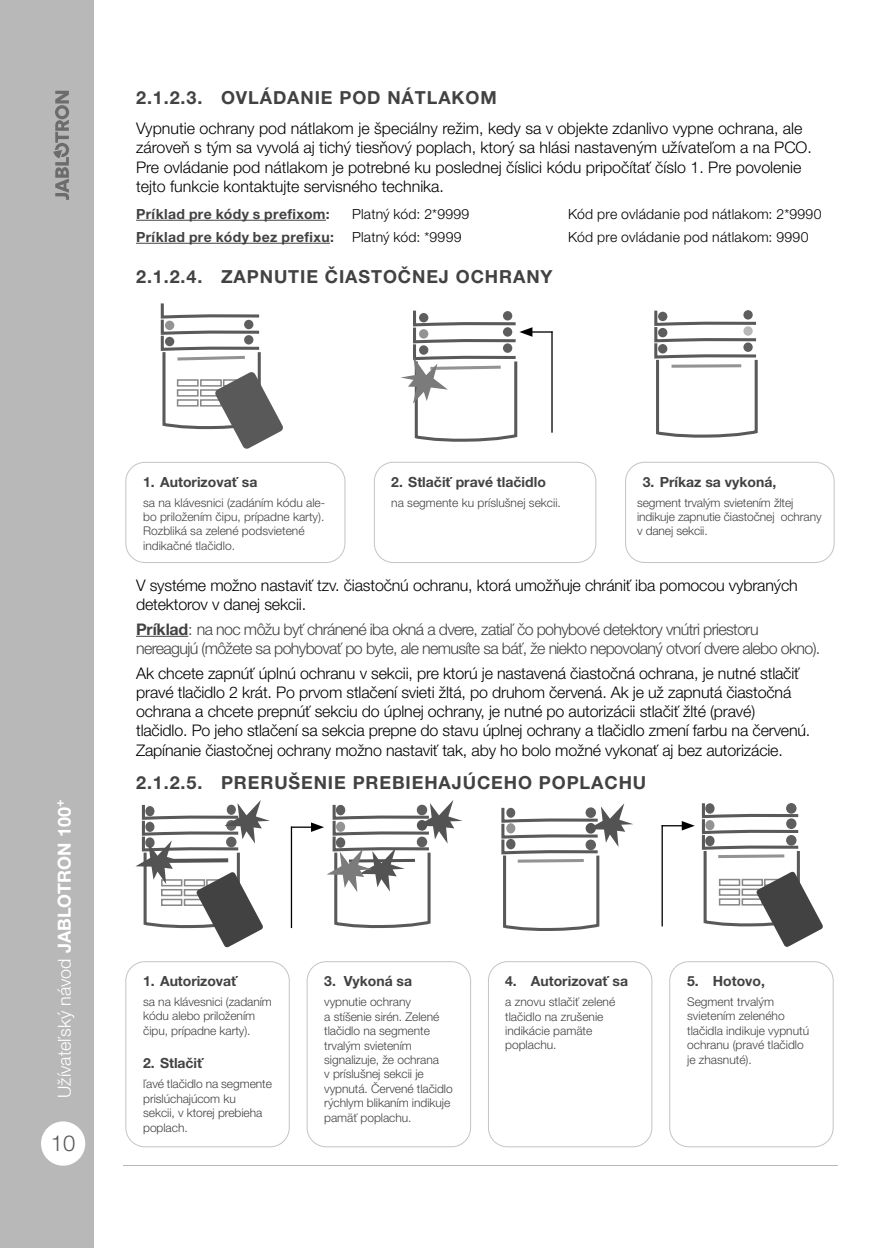
<style>
.page{position:relative;width:896px;height:1248px;background:#fff}
.page>*{position:absolute;margin:0;border:0;box-sizing:border-box;transform-origin:0 0}
.t1{font:300 22px "Helvetica Neue LT Pro";color:#595959}
.t2{font:700 18px "Helvetica Neue LT Pro";letter-spacing:.05em;color:#424242}
.t3{font:300 18px "Helvetica Neue LT Pro";color:#fff}
.t4{font:300 16px/19.2px "Helvetica Neue LT Pro";letter-spacing:-.01em;color:#000}
.t5{font:300 16px/19.2px "Helvetica Neue LT Pro";letter-spacing:-.04em;color:#424242}
.t6{font:700 14px "Helvetica Neue LT Pro";color:#424242}
.t7{font:300 14px "Helvetica Neue LT Pro";letter-spacing:.02em;color:#000}
.t8{font:700 14px "Helvetica Neue LT Pro";letter-spacing:.03em;color:#424242}
.t9{font:700 14px "Helvetica Neue LT Pro";letter-spacing:.025em;color:#424242}
.t10{font:300 12px/14.4px "Helvetica Neue LT Pro";letter-spacing:-.005em;color:#424242}
.s1{font-weight:700}
</style>
<div class="page">
<div style="left:0;top:0;width:94px;height:1247px;background:#b8b8b8"></div>
<svg style="left:53px;top:91px;width:16px;height:109px"></svg>
<div style="left:41px;top:1121px;width:44px;height:44px;background:#fff;border-radius:50%"></div>
<svg style="left:125px;top:462px;width:220px;height:101px"></svg>
<svg style="left:125px;top:961px;width:165px;height:186px"></svg>
<svg style="left:307px;top:961px;width:164px;height:186px"></svg>
<svg style="left:488px;top:961px;width:164px;height:186px"></svg>
<svg style="left:160px;top:303px;width:123px;height:146px"></svg>
<svg style="left:654px;top:310px;width:104px;height:128px"></svg>
<svg style="left:671px;top:364px;width:70px;height:4px"></svg>
<div style="left:244px;top:335px;width:9px;height:9px;background:#5e5e5e;border-radius:50%"></div>
<div style="left:165px;top:337px;width:9px;height:9px;background:#5e5e5e;border-radius:50%"></div>
<div style="left:165px;top:320px;width:9px;height:10px;background:#939393;border-radius:50%"></div>
<div style="left:244px;top:320px;width:9px;height:9px;background:#5e5e5e;border-radius:50%"></div>
<div style="left:658px;top:344px;width:9px;height:9px;background:#5e5e5e;border-radius:50%"></div>
<div style="left:658px;top:328px;width:9px;height:9px;background:#5d5d5d;border-radius:50%"></div>
<div style="left:658px;top:312px;width:9px;height:9px;background:#5e5e5e;border-radius:50%"></div>
<div style="left:743px;top:342px;width:10px;height:10px;background:#5e5e5e;border-radius:50%"></div>
<div style="left:743px;top:326px;width:10px;height:10px;background:#b8b8b8;border-radius:50%"></div>
<div style="left:743px;top:310px;width:10px;height:9px;background:#5e5e5e;border-radius:50%"></div>
<svg style="left:669px;top:961px;width:164px;height:186px"></svg>
<svg style="left:501px;top:803px;width:132px;height:128px"></svg>
<svg style="left:135px;top:800px;width:135px;height:147px"></svg>
<hr style="left:136px;top:220px;width:190px;height:1px;background:#424242">
<hr style="left:136px;top:243px;width:194px;height:1px;background:#424242">
<hr style="left:136px;top:636px;width:52px;height:1px;background:#424242">
<svg style="left:625px;top:461px;width:209px;height:102px"></svg>
<svg style="left:374px;top:461px;width:222px;height:102px"></svg>
<svg style="left:661px;top:803px;width:162px;height:144px"></svg>
<hr style="left:661px;top:825px;width:2px;height:101px;background:#000">
<svg style="left:291px;top:800px;width:171px;height:129px"></svg>
<hr style="left:291px;top:826px;width:1px;height:102px;background:#000">
<svg style="left:401px;top:310px;width:151px;height:132px"></svg>
<hr style="left:551px;top:331px;width:2px;height:101px;background:#000">
<p class="t2" style="left:136px;top:91px;width:362px">2.1.2.3. OVLÁDANIE POD NÁTLAKOM</p>
<p class="t4" style="left:136px;top:121px;width:677px">Vypnutie ochrany pod nátlakom je špeciálny režim, kedy sa v objekte zdanlivo vypne ochrana, ale zároveň s tým sa vyvolá aj tichý tiesňový poplach, ktorý sa hlási nastaveným užívateľom a na PCO.<br>Pre ovládanie pod nátlakom je potrebné ku poslednej číslici kódu pripočítať číslo 1. Pre povolenie tejto funkcie kontaktujte servisného technika.</p>
<p class="t9" style="left:136px;top:209px;width:195px">Príklad pre kódy s prefixom:</p>
<p class="t7" style="left:352px;top:209px;width:119px">Platný kód: 2*9999</p>
<p class="t7" style="left:568px;top:209px;width:255px">Kód pre ovládanie pod nátlakom: 2*9990</p>
<p class="t8" style="left:136px;top:232px;width:199px">Príklad pre kódy bez prefixu:</p>
<p class="t7" style="left:352px;top:232px;width:111px">Platný kód: *9999</p>
<p class="t7" style="left:568px;top:232px;width:242px">Kód pre ovládanie pod nátlakom: 9990</p>
<p class="t2" style="left:136px;top:270px;width:418px">2.1.2.4. ZAPNUTIE ČIASTOČNEJ OCHRANY</p>
<p class="t3" style="left:58px;top:1097px;width:300px;rotate:-90deg">Užívateľský návod <span class="s1">JABLOTRON 100</span><sup>+</sup></p>
<h1 class="t1" style="left:51px;top:1135px;width:26px">10</h1>
<p class="t6" style="left:143px;top:476px;width:116px">1. Autorizovať sa</p>
<p class="t10" style="left:143px;top:496px;width:184px">sa na klávesnici (zadáním kódu ale&shy;bo priložením čipu, prípadne karty).<br>Rozbliká sa zelené podsvietené indikačné tlačidlo.</p>
<p class="t6" style="left:391px;top:476px;width:156px">2. Stlačiť pravé tlačidlo</p>
<p class="t10" style="left:391px;top:497px;width:171px">na segmente ku príslušnej sekcii.</p>
<p class="t6" style="left:643px;top:476px;width:135px">3. Príkaz sa vykoná,</p>
<p class="t10" style="left:637px;top:496px;width:186px">segment trvalým svietením žltej indikuje zapnutie čiastočnej ochrany v danej sekcii.</p>
<p class="t4" style="left:136px;top:577px;width:663px">V systéme možno nastaviť tzv. čiastočnú ochranu, ktorá umožňuje chrániť iba pomocou vybraných detektorov v danej sekcii.</p>
<p class="t5" style="left:136px;top:621px;width:686px"><span class="s1">Príklad</span>: na noc môžu byť chránené iba okná a dvere, zatiaľ čo pohybové detektory vnútri priestoru nereagujú (môžete sa pohybovať po byte, ale nemusíte sa báť, že niekto nepovolaný otvorí dvere alebo okno).</p>
<p class="t4" style="left:136px;top:665px;width:676px">Ak chcete zapnúť úplnú ochranu v sekcii, pre ktorú je nastavená čiastočná ochrana, je nutné stlačiť pravé tlačidlo 2 krát. Po prvom stlačení svieti žltá, po druhom červená. Ak je už zapnutá čiastočná ochrana a chcete prepnúť sekciu do úplnej ochrany, je nutné po autorizácii stlačiť žlté (pravé) tlačidlo. Po jeho stlačení sa sekcia prepne do stavu úplnej ochrany a tlačidlo zmení farbu na červenú.<br>Zapínanie čiastočnej ochrany možno nastaviť tak, aby ho bolo možné vykonať aj bez autorizácie.</p>
<p class="t2" style="left:136px;top:776px;width:512px">2.1.2.5. PRERUŠENIE PREBIEHAJÚCEHO POPLACHU</p>
<p class="t6" style="left:143px;top:975px;width:96px">1. Autorizovať</p>
<p class="t10" style="left:143px;top:995px;width:130px">sa na klávesnici (zadaním kódu alebo priložením čipu, prípadne karty).</p>
<p class="t6" style="left:143px;top:1058px;width:62px">2. Stlačiť</p>
<p class="t10" style="left:143px;top:1078px;width:130px">ľavé tlačidlo na segmente prislúchajúcom ku<br>sekcii, v ktorej prebieha poplach.</p>
<p class="t6" style="left:324px;top:976px;width:89px">3. Vykoná sa</p>
<p class="t10" style="left:324px;top:996px;width:130px">vypnutie ochrany<br>a stíšenie sirén. Zelené tlačidlo na segmente trvalým svietením signalizuje, že ochrana<br>v príslušnej sekcii je vypnutá. Červené tlačidlo rýchlym blikaním indikuje pamäť poplachu.</p>
<p class="t6" style="left:505px;top:975px;width:124px">4. Autorizovať sa</p>
<p class="t10" style="left:505px;top:995px;width:112px">a znovu stlačiť zelené tlačidlo na zrušenie indikácie pamäte poplachu.</p>
<p class="t6" style="left:687px;top:975px;width:79px">5. Hotovo,</p>
<p class="t10" style="left:687px;top:995px;width:124px">Segment trvalým svietením zeleného tlačidla indikuje vypnutú ochranu (pravé tlačidlo je zhasnuté).</p>
</div>
